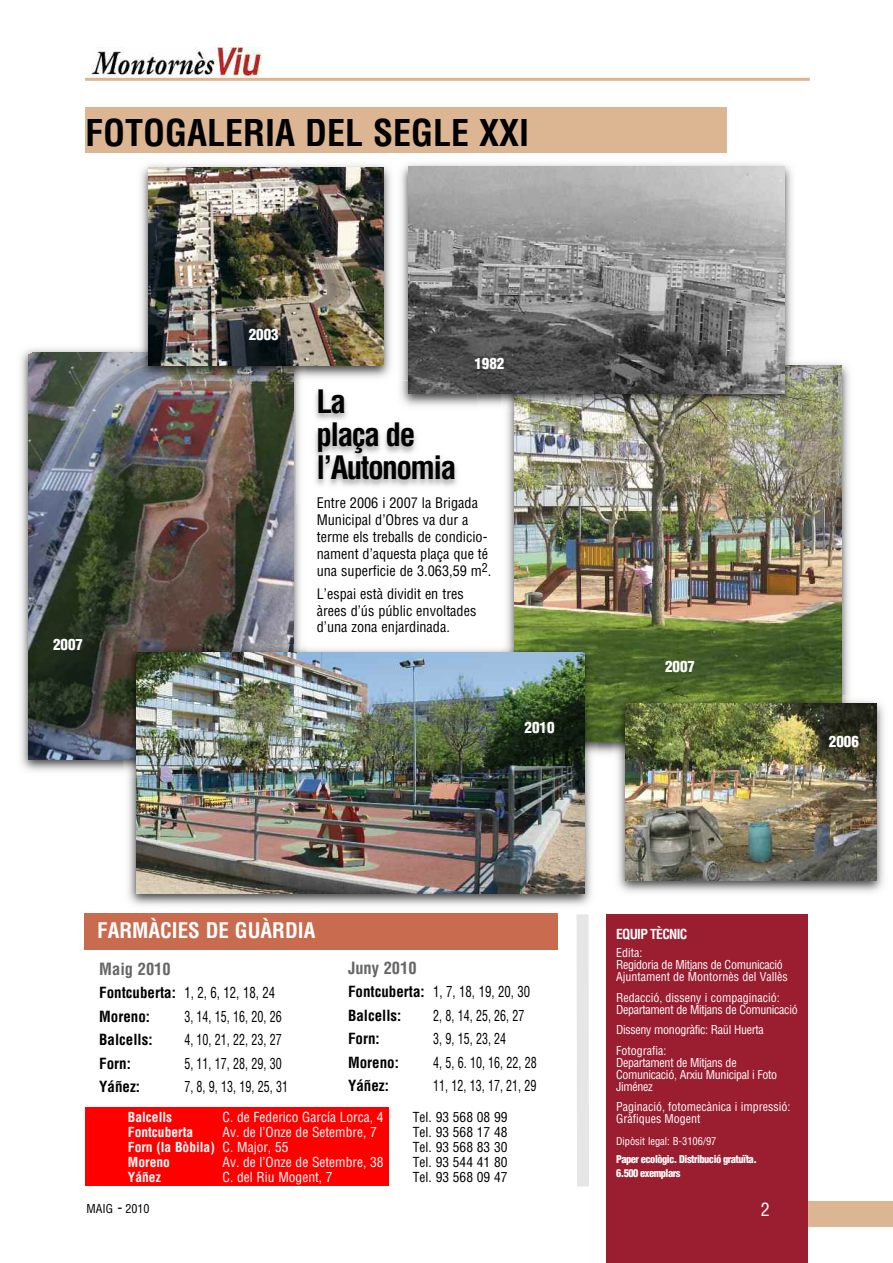
<style>
.page{position:relative;width:893px;height:1263px;background:#fff}
.page>*{position:absolute;margin:0;border:0;box-sizing:border-box;transform-origin:0 0}
.t1{font:700 condensed 36px "Helvetica";color:#000}
.t2{font:700 condensed 31.5px/33px "Helvetica";letter-spacing:-.05em;color:#000}
.t3{font:700 condensed 21px "Helvetica";color:#fff}
.t4{font:condensed 18px "Helvetica";color:#fff}
.t5{font:700 condensed 16.5px "Helvetica";color:#666}
.t6{font:condensed 15px "Helvetica";color:#000;scale:.8 1}
.t7{font:700 condensed 15px/23.5px "Helvetica";color:#000}
.t8{font:900 condensed 15px "Helvetica";color:#fff}
.t9{font:condensed 14.25px/16.8px "Helvetica";color:#000}
.t10{font:condensed 13.5px "Helvetica";color:#fff}
.t11{font:condensed 13.5px "Helvetica";color:#000}
.t12{font:700 condensed 13.5px "Helvetica";color:#fff}
.t13{font:700 condensed 13.5px "Helvetica";letter-spacing:-.05em;color:#fff}
.t14{font:condensed 12px/12px "Helvetica";letter-spacing:-.025em;color:#fff}
.t15{font:condensed 12px/12px "Helvetica";color:#fff}
.t16{font:condensed 12px "Helvetica";color:#000}
.t17{font:900 condensed 10.5px/13.5px "Helvetica";letter-spacing:-.05em;color:#fff}
.t18{font:condensed 10.5px "Helvetica";color:#fff}
.s1{font-weight:400}
.s2{font-size:15px}
</style>
<div class="page">
<img style="left:506px;top:362px;width:344px;height:392px">
<img style="left:514px;top:366px;width:328px;height:376px">
<img style="left:20px;top:348px;width:281px;height:423px">
<img style="left:29px;top:352px;width:265px;height:407px">
<div style="left:607px;top:914px;width:201px;height:349px;background:#9a1d30"></div>
<svg style="left:576px;top:914px;width:13px;height:273px;background:#e7e7e7"></svg>
<div style="left:808px;top:1201px;width:85px;height:25px;background:#dcb593"></div>
<img style="left:92px;top:48px;width:169px;height:29px">
<hr style="left:85px;top:78px;width:725px;height:3px;background:#dcb593">
<div style="left:86px;top:1107px;width:303px;height:79px;background:#f00"></div>
<div style="left:85px;top:914px;width:473px;height:36px;background:#c96b4e"></div>
<div style="left:85px;top:107px;width:642px;height:46px;background:#dcb593"></div>
<img style="left:296px;top:383px;width:99px;height:121px">
<img style="left:395px;top:424px;width:62px;height:63px">
<img style="left:128px;top:649px;width:464px;height:257px">
<img style="left:501px;top:644px;width:96px;height:115px">
<img style="left:123px;top:644px;width:184px;height:133px">
<img style="left:136px;top:652px;width:448px;height:241px">
<img style="left:136px;top:164px;width:255px;height:219px">
<img style="left:136px;top:352px;width:158px;height:31px">
<svg style="left:296px;top:381px;width:11px;height:2px"></svg>
<img style="left:149px;top:168px;width:235px;height:198px">
<img style="left:400px;top:163px;width:392px;height:243px">
<img style="left:501px;top:357px;width:296px;height:55px">
<img style="left:408px;top:167px;width:376px;height:227px">
<img style="left:612px;top:695px;width:272px;height:198px">
<img style="left:625px;top:703px;width:251px;height:177px">
<div style="left:317px;top:497px;width:180px;height:138px;background:#fff"></div>
<h1 class="t1" style="left:85px;top:113px;width:445px">FOTOGALERIA DEL SEGLE XXI</h1>
<p class="t8" style="left:53px;top:636px;width:31px">2007</p>
<p class="t8" style="left:249px;top:326px;width:31px">2003</p>
<h2 class="t2" style="left:316px;top:385px;width:142px">La<br>plaça de l’Autonomia</h2>
<p class="t8" style="left:474px;top:355px;width:31px">1982</p>
<p class="t9" style="left:317px;top:495px;width:176px">Entre 2006 i 2007 la Brigada<br>Municipal d’Obres va dur a terme els treballs de condicio&shy;nament d’aquesta plaça que té una superficie de 3.063,59 m<sup>2</sup>.</p>
<p class="t9" style="left:317px;top:585px;width:161px">L’espai està dividit en tres àrees d’ús públic envoltades d’una zona enjardinada.</p>
<p class="t8" style="left:524px;top:719px;width:31px">2010</p>
<p class="t8" style="left:665px;top:658px;width:31px">2007</p>
<p class="t8" style="left:829px;top:733px;width:31px">2006</p>
<h3 class="t3" style="left:97px;top:918px;width:220px">FARMÀCIES DE GUÀRDIA</h3>
<p class="t5" style="left:99px;top:959px;width:73px">Maig 2010</p>
<p class="t7" style="left:99px;top:981px;width:177px">Fontcuberta: <span class="s1">1, 2, 6, 12, 18, 24<br></span>Moreno:</p>
<p class="t6" style="left:184px;top:1008px;width:123px">3, 14, 15, 16, 20, 26</p>
<p class="t7" style="left:99px;top:1028px;width:55px">Balcells:</p>
<p class="t6" style="left:184px;top:1031px;width:123px">4, 10, 21, 22, 23, 27</p>
<p class="t7" style="left:99px;top:1052px;width:33px">Forn:</p>
<p class="t6" style="left:184px;top:1055px;width:123px">5, 11, 17, 28, 29, 30</p>
<p class="t7" style="left:99px;top:1075px;width:42px">Yáñez:</p>
<p class="t6" style="left:184px;top:1078px;width:131px">7, 8, 9, 13, 19, 25, 31</p>
<p class="t5" style="left:348px;top:958px;width:70px">Juny 2010</p>
<p class="t7" style="left:348px;top:980px;width:184px">Fontcuberta: <span class="s1">1, 7, 18, 19, 20, 30<br></span>Balcells:</p>
<p class="t6" style="left:433px;top:1007px;width:116px">2, 8, 14, 25, 26, 27</p>
<p class="t7" style="left:348px;top:1027px;width:33px">Forn:</p>
<p class="t6" style="left:433px;top:1030px;width:93px">3, 9, 15, 23, 24</p>
<p class="t7" style="left:348px;top:1051px;width:52px">Moreno:</p>
<p class="t6" style="left:433px;top:1054px;width:131px">4, 5, 6. 10, 16, 22, 28</p>
<p class="t7" style="left:348px;top:1074px;width:42px">Yáñez:</p>
<p class="t6" style="left:433px;top:1077px;width:131px">11, 12, 13, 17, 21, 29</p>
<p class="t12" style="left:128px;top:1109px;width:46px">Balcells</p>
<p class="t10" style="left:223px;top:1109px;width:162px">C. de Federico García Lorca, 4</p>
<p class="t11" style="left:413px;top:1109px;width:96px">Tel. 93 568 08 99</p>
<p class="t12" style="left:128px;top:1124px;width:67px">Fontcuberta</p>
<p class="t10" style="left:223px;top:1124px;width:156px">Av. de l’Onze de Setembre, 7</p>
<p class="t11" style="left:413px;top:1124px;width:96px">Tel. 93 568 17 48</p>
<p class="t12" style="left:128px;top:1139px;width:162px">Forn (la Bòbila) <span class="s1">C. Major, 55</span></p>
<p class="t11" style="left:413px;top:1139px;width:96px">Tel. 93 568 83 30</p>
<p class="t12" style="left:128px;top:1154px;width:43px">Moreno</p>
<p class="t10" style="left:223px;top:1154px;width:162px">Av. de l’Onze de Setembre, 38</p>
<p class="t11" style="left:413px;top:1154px;width:96px">Tel. 93 544 41 80</p>
<p class="t12" style="left:128px;top:1169px;width:35px">Yáñez</p>
<p class="t10" style="left:223px;top:1169px;width:112px">C. del Riu Mogent, 7</p>
<p class="t11" style="left:413px;top:1169px;width:96px">Tel. 93 568 09 47</p>
<p class="t13" style="left:616px;top:927px;width:73px">EQUIP TÈCNIC</p>
<p class="t15" style="left:616px;top:947px;width:173px">Edita:<br>Regidoria de Mitjans de Comunicació<br>Ajuntament de Montornès del Vallès</p>
<p class="t14" style="left:616px;top:991px;width:183px">Redacció, disseny i compaginació:<br>Departament de Mitjans de Comunicació</p>
<p class="t14" style="left:616px;top:1020px;width:149px;line-height:20.5px">Disseny monogràfic: Raül Huerta<br>Fotografia:</p>
<p class="t14" style="left:616px;top:1056px;width:163px">Departament de Mitjans de<br>Comunicació, Arxiu Municipal i Foto<br>Jiménez</p>
<p class="t15" style="left:616px;top:1101px;width:176px">Paginació, fotomecànica i impressió:<br>Gràfiques Mogent</p>
<p class="t18" style="left:616px;top:1136px;width:102px">Dipòsit legal: B-3106/97</p>
<p class="t17" style="left:616px;top:1153px;width:142px">Paper ecològic. Distribució gratuïta.<br>6.500 exemplars</p>
<p class="t16" style="left:87px;top:1202px;width:65px">MAIG <span class="s2">-</span> 2010</p>
<p class="t4" style="left:761px;top:1199px;width:10px">2</p>
</div>
